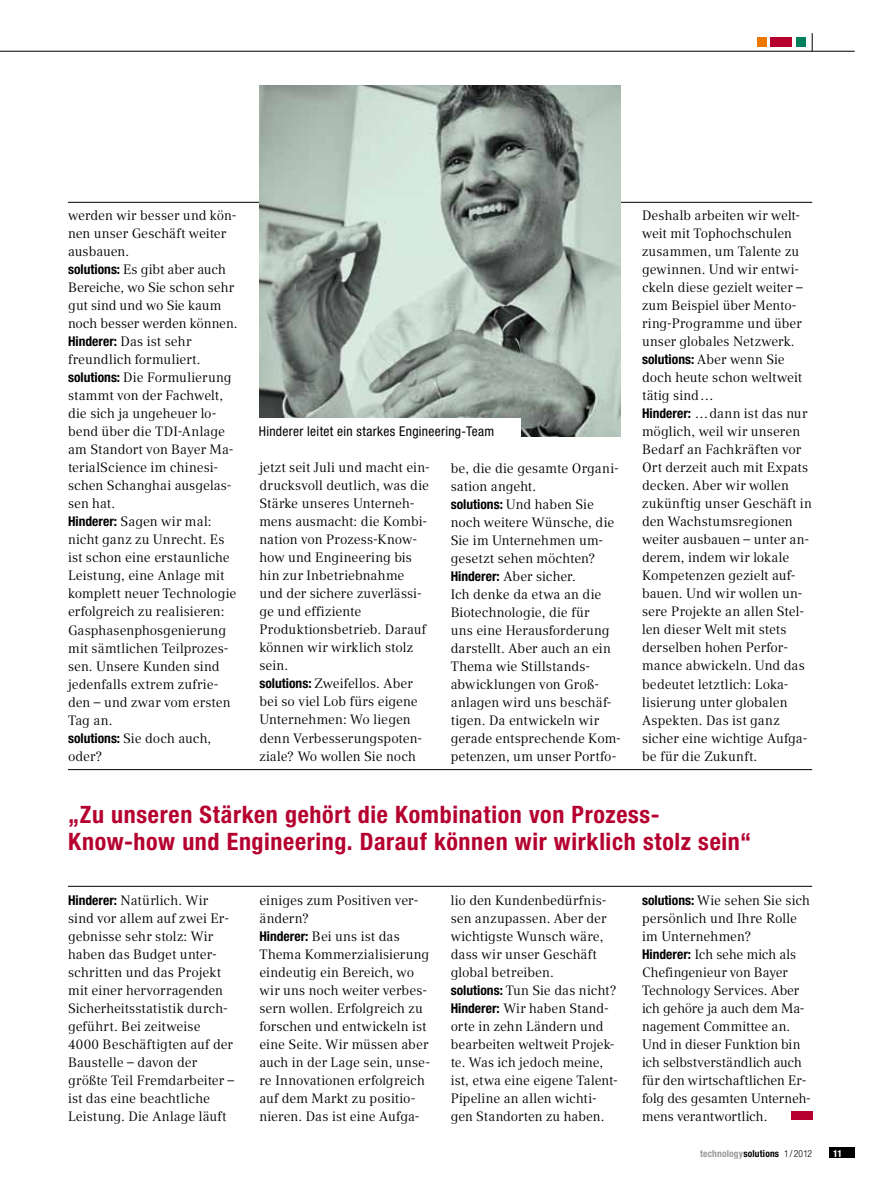
<style>
.page{position:relative;width:893px;height:1191px;background:#fff}
.page>*{position:absolute;margin:0;border:0;box-sizing:border-box;transform-origin:0 0}
.t1{font:700 condensed 24px/27px "Helvetica Neue LT Pro";letter-spacing:.025em;color:#b5002f}
.t2{font:13.5px/18px "Compatil Text LT Pro";color:#000}
.t3{font:condensed 13.5px "Helvetica Neue LT Pro";letter-spacing:.02em;color:#000}
.t4{font:700 condensed 9.75px "Helvetica Neue LT Pro";letter-spacing:.02em;color:#98989c}
.t5{font:700 condensed 9.75px "Helvetica Neue LT Pro";color:#fff}
.s1{font-family:"Helvetica Neue LT Pro";font-weight:700;font-stretch:condensed}
.s2{color:#000}
.s3{font-weight:300;color:#000}
</style>
<div class="page">
<hr style="left:0;top:51px;width:855px;height:1px;background:#000">
<div style="left:829px;top:1147px;width:25px;height:11px;background:#000"></div>
<hr style="left:68px;top:202px;width:744px;height:1px;background:#000">
<hr style="left:68px;top:769px;width:744px;height:1px;background:#000">
<hr style="left:68px;top:886px;width:744px;height:1px;background:#000">
<img style="left:259px;top:85px;width:362px;height:351px">
<div style="left:251px;top:418px;width:270px;height:27px;background:#fff"></div>
<svg style="left:812px;top:33px;width:1px;height:18px"></svg>
<div style="left:791px;top:1111px;width:21px;height:9px;background:#b5002f"></div>
<div style="left:757px;top:37px;width:9px;height:9px;background:#e70"></div>
<div style="left:796px;top:37px;width:9px;height:9px;background:#007f5c"></div>
<div style="left:770px;top:37px;width:22px;height:9px;background:#b5002f"></div>
<p class="t2" style="left:68px;top:207px;width:171px">werden wir besser und kön&shy;nen unser Geschäft weiter ausbauen.<br><span class="s1">solutions:</span> Es gibt aber auch<br>Bereiche, wo Sie schon sehr gut sind und wo Sie kaum noch besser werden können.<br><span class="s1">Hinderer:</span> Das ist sehr freundlich formuliert. <span class="s1">solutions:</span> Die Formulierung stammt von der Fachwelt, die sich ja ungeheuer lo&shy;bend über die TDI-Anlage am Standort von Bayer Ma&shy;terialScience im chinesi&shy;schen Schanghai ausgelas&shy;sen hat.<br><span class="s1">Hinderer:</span> Sagen wir mal: nicht ganz zu Unrecht. Es ist schon eine erstaunliche<br>Leistung, eine Anlage mit komplett neuer Technologie erfolgreich zu realisieren:<br>Gasphasenphosgenierung mit sämtlichen Teilprozes&shy;sen. Unsere Kunden sind jedenfalls extrem zufrie&shy;den – und zwar vom ersten<br>Tag an.<br><span class="s1">solutions:</span> Sie doch auch, oder?</p>
<p class="t3" style="left:259px;top:424px;width:237px">Hinderer leitet ein starkes Engineering-Team</p>
<p class="t2" style="left:259px;top:459px;width:172px">jetzt seit Juli und macht ein&shy;drucksvoll deutlich, was die<br>Stärke unseres Unterneh&shy;mens ausmacht: die Kombi&shy;nation von Prozess-Know&shy;how und Engineering bis hin zur Inbetriebnahme und der sichere zuverlässi&shy;ge und effiziente<br>Produktionsbetrieb. Darauf können wir wirklich stolz sein.<br><span class="s1">solutions:</span> Zweifellos. Aber bei so viel Lob fürs eigene<br>Unternehmen: Wo liegen denn Verbesserungspoten&shy;ziale? Wo wollen Sie noch</p>
<p class="t2" style="left:451px;top:459px;width:172px">be, die die gesamte Organi&shy;sation angeht.<br><span class="s1">solutions:</span> Und haben Sie noch weitere Wünsche, die<br>Sie im Unternehmen um&shy;gesetzt sehen möchten?<br><span class="s1">Hinderer:</span> Aber sicher.<br>Ich denke da etwa an die<br>Biotechnologie, die für<br>uns eine Herausforderung darstellt. Aber auch an ein<br>Thema wie Stillstands&shy;abwicklungen von Groß&shy;anlagen wird uns beschäf&shy;tigen. Da entwickeln wir gerade entsprechende Kom&shy;petenzen, um unser Portfo-</p>
<p class="t2" style="left:642px;top:207px;width:171px">Deshalb arbeiten wir welt&shy;weit mit Tophochschulen zusammen, um Talente zu gewinnen. Und wir entwi&shy;ckeln diese gezielt weiter – zum Beispiel über Mento&shy;ring-Programme und über unser globales Netzwerk. <span class="s1">solutions:</span> Aber wenn Sie doch heute schon weltweit tätig sind…<br><span class="s1">Hinderer:</span> …dann ist das nur möglich, weil wir unseren<br>Bedarf an Fachkräften vor<br>Ort derzeit auch mit Expats decken. Aber wir wollen zukünftig unser Geschäft in den Wachstumsregionen weiter ausbauen – unter an&shy;derem, indem wir lokale<br>Kompetenzen gezielt auf&shy;bauen. Und wir wollen un&shy;sere Projekte an allen Stel&shy;len dieser Welt mit stets derselben hohen Perfor&shy;mance abwickeln. Und das bedeutet letztlich: Loka&shy;lisierung unter globalen<br>Aspekten. Das ist ganz sicher eine wichtige Aufga&shy;be für die Zukunft.</p>
<h1 class="t1" style="left:68px;top:801px;width:685px">„Zu unseren Stärken gehört die Kombination von Prozess-<br>Know-how und Engineering. Darauf können wir wirklich stolz sein“</h1>
<p class="t2" style="left:68px;top:891px;width:168px"><span class="s1">Hinderer:</span> Natürlich. Wir sind vor allem auf zwei Er&shy;gebnisse sehr stolz: Wir haben das Budget unter&shy;schritten und das Projekt mit einer hervorragenden<br>Sicherheitsstatistik durch&shy;geführt. Bei zeitweise<br>4000 Beschäftigten auf der<br>Baustelle – davon der größte Teil Fremdarbeiter – ist das eine beachtliche<br>Leistung. Die Anlage läuft</p>
<p class="t2" style="left:259px;top:891px;width:172px">einiges zum Positiven ver&shy;ändern?<br><span class="s1">Hinderer:</span> Bei uns ist das<br>Thema Kommerzialisierung eindeutig ein Bereich, wo wir uns noch weiter verbes&shy;sern wollen. Erfolgreich zu forschen und entwickeln ist eine Seite. Wir müssen aber auch in der Lage sein, unse&shy;re Innovationen erfolgreich auf dem Markt zu positio&shy;nieren. Das ist eine Aufga-</p>
<p class="t2" style="left:451px;top:891px;width:168px">lio den Kundenbedürfnis&shy;sen anzupassen. Aber der wichtigste Wunsch wäre, dass wir unser Geschäft global betreiben.<br><span class="s1">solutions:</span> Tun Sie das nicht?<br><span class="s1">Hinderer:</span> Wir haben Stand&shy;orte in zehn Ländern und bearbeiten weltweit Projek&shy;te. Was ich jedoch meine, ist, etwa eine eigene Talent-<br>Pipeline an allen wichti&shy;gen Standorten zu haben.</p>
<p class="t2" style="left:642px;top:891px;width:170px"><span class="s1">solutions:</span> Wie sehen Sie sich persönlich und Ihre Rolle im Unternehmen?<br><span class="s1">Hinderer:</span> Ich sehe mich als<br>Chefingenieur von Bayer<br>Technology Services. Aber ich gehöre ja auch dem Ma&shy;nagement Committee an.<br>Und in dieser Funktion bin ich selbstverständlich auch für den wirtschaftlichen Er&shy;folg des gesamten Unterneh&shy;mens verantwortlich.</p>
<p class="t4" style="left:700px;top:1147px;width:114px">technology<span class="s2">solutions</span> <span class="s3">1/2012</span></p>
<p class="t5" style="left:833px;top:1147px;width:11px">11</p>
</div>
